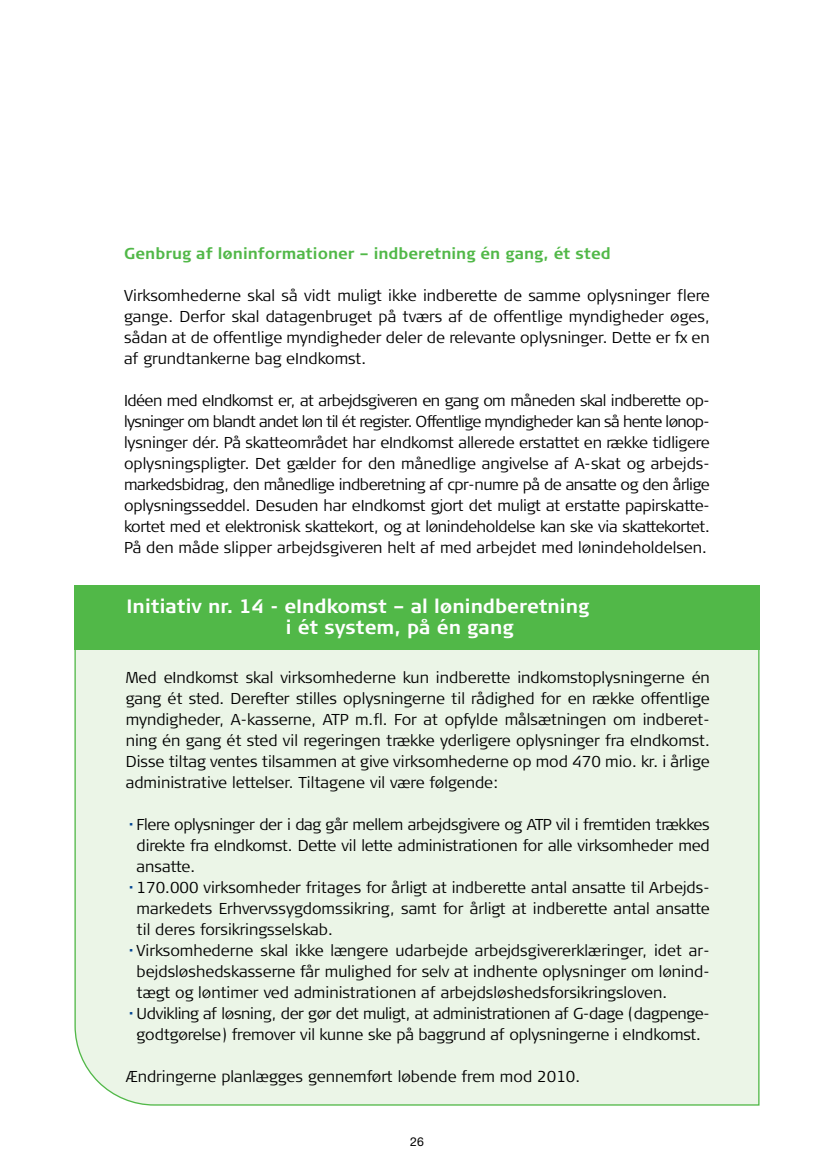
<style>
.page{position:relative;width:834px;height:1176px;background:#fff}
.page>*{position:absolute;margin:0;border:0;box-sizing:border-box;transform-origin:0 0}
.t1{font:700 19.25px/21px "Signa Column";color:#fff}
.t2{font:300 15.75px/21px "Signa Column";letter-spacing:-.01em;color:#000;text-align:justify}
.t3{font:700 15.75px "Signa Column";color:#51b848}
.t4{font:12.25px "Helvetica Neue";color:#000}
.s1{font-weight:900;color:#034694}
</style>
<div class="page">
<div style="left:74px;top:587px;width:686px;height:519px;background:#ebf5e7"></div>
<div style="left:74px;top:585px;width:685px;height:64px;background:#51b848"></div>
<p class="t3" style="left:124px;top:244px;width:488px">Genbrug af løninformationer – indberetning én gang, ét sted</p>
<p class="t2" style="left:124px;top:285px;width:587px">Virksomhederne skal så vidt muligt ikke indberette de samme oplysninger flere gange. Derfor skal datagenbruget på tværs af de offentlige myndigheder øges, sådan at de offentlige myndigheder deler de relevante oplysninger. Dette er fx en af grundtankerne bag eIndkomst.</p>
<p class="t2" style="left:124px;top:390px;width:587px">Idéen med eIndkomst er, at arbejdsgiveren en gang om måneden skal indberette op&shy;lysninger om blandt andet løn til ét register. Offentlige myndigheder kan så hente lønop&shy;lysninger dér. På skatteområdet har eIndkomst allerede erstattet en række tidligere oplysningspligter. Det gælder for den månedlige angivelse af A-skat og arbejds&shy;markedsbidrag, den månedlige indberetning af cpr-numre på de ansatte og den årlige oplysningsseddel. Desuden har eIndkomst gjort det muligt at erstatte papirskatte&shy;kortet med et elektronisk skattekort, og at lønindeholdelse kan ske via skattekortet.<br>På den måde slipper arbejdsgiveren helt af med arbejdet med lønindeholdelsen.</p>
<p class="t1" style="left:286px;top:596px;width:305px;text-indent:-159px">Initiativ nr. 14 - eIndkomst – al lønindberetning i ét system, på én gang</p>
<p class="t2" style="left:126px;top:667px;width:585px">Med eIndkomst skal virksomhederne kun indberette indkomstoplysningerne én gang ét sted. Derefter stilles oplysningerne til rådighed for en række offentlige myndigheder, A-kasserne, ATP m.fl. For at opfylde målsætningen om indberet&shy;ning én gang ét sted vil regeringen trække yderligere oplysninger fra eIndkomst.<br>Disse tiltag ventes tilsammen at give virksomhederne op mod 470 mio. kr. i årlige administrative lettelser. Tiltagene vil være følgende:</p>
<p class="t2" style="left:126px;top:814px;width:585px"><span class="s1">·</span>Flere oplysninger der i dag går mellem arbejdsgivere og ATP vil i fremtiden trækkes</p>
<p class="t2" style="left:137px;top:835px;width:574px">direkte fra eIndkomst. Dette vil lette administrationen for alle virksomheder med</p>
<p class="t2" style="left:137px;top:856px;width:60px">ansatte.</p>
<p class="t2" style="left:126px;top:877px;width:585px"><span class="s1">·</span>170.000 virksomheder fritages for årligt at indberette antal ansatte til Arbejds-</p>
<p class="t2" style="left:137px;top:898px;width:574px">markedets Erhvervssygdomssikring, samt for årligt at indberette antal ansatte</p>
<p class="t2" style="left:137px;top:919px;width:198px">til deres forsikringsselskab.</p>
<p class="t2" style="left:126px;top:940px;width:585px"><span class="s1">·</span>Virksomhederne skal ikke længere udarbejde arbejdsgivererklæringer, idet ar-</p>
<p class="t2" style="left:137px;top:961px;width:574px">bejdsløshedskasserne får mulighed for selv at indhente oplysninger om lønind-</p>
<p class="t2" style="left:137px;top:982px;width:532px">tægt og løntimer ved administrationen af arbejdsløshedsforsikringsloven.</p>
<p class="t2" style="left:126px;top:1003px;width:585px"><span class="s1">·</span>Udvikling af løsning, der gør det muligt, at administrationen af G-dage (dagpenge-</p>
<p class="t2" style="left:137px;top:1024px;width:565px">godtgørelse) fremover vil kunne ske på baggrund af oplysningerne i eIndkomst.</p>
<p class="t2" style="left:126px;top:1066px;width:456px">Ændringerne planlægges gennemført løbende frem mod 2010.</p>
<p class="t4" style="left:410px;top:1134px;width:15px">26</p>
</div>
